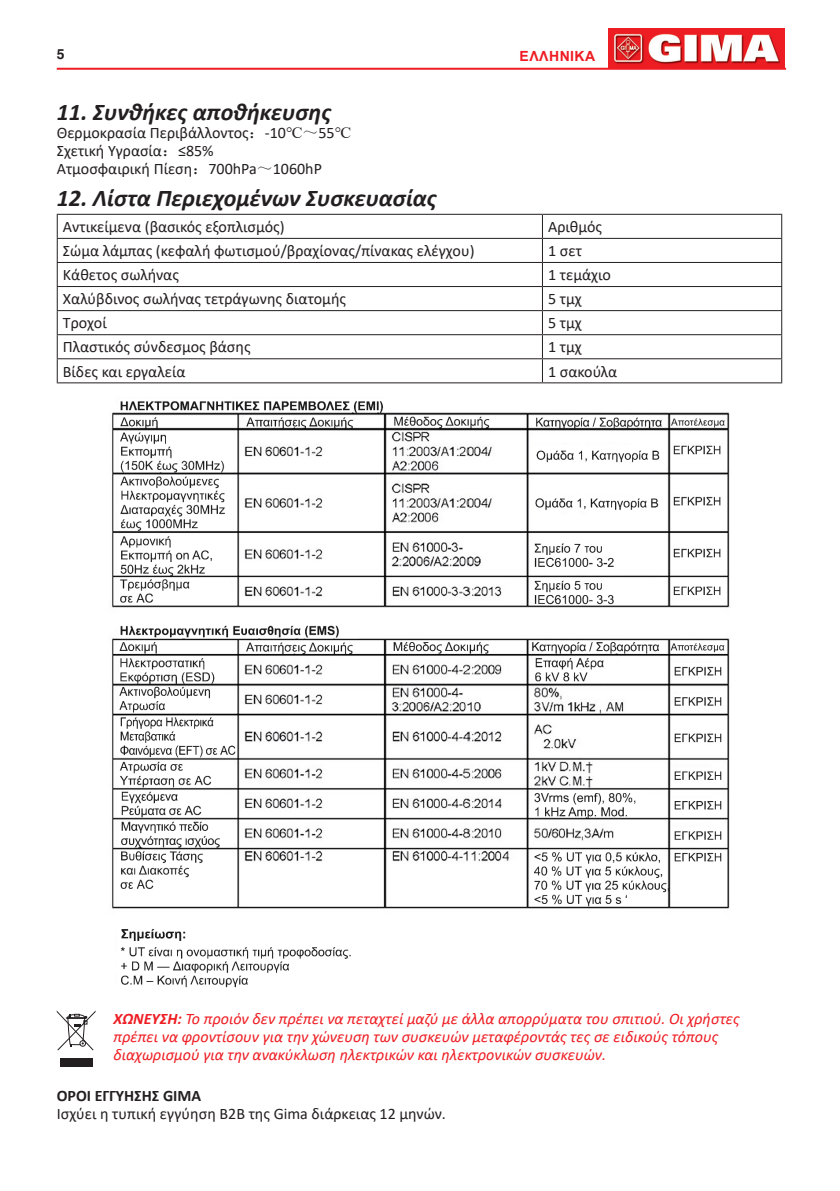
<style>
.page{position:relative;width:840px;height:1191px;background:#fff}
.page>*{position:absolute;margin:0;border:0;box-sizing:border-box;transform-origin:0 0}
.CAPITOLO{font:italic 700 24px "Calibri";color:#231f20}
.Testo_8_pt{font:16px "Calibri";color:#231f20}
.Smaltimento{font:italic 16px/18px "Calibri";color:#ee1d23}
.Testo_8_pt_bold{font:700 16px "Calibri";color:#231f20}
.LINGUE_rosso{font:700 14px "Arial";letter-spacing:.035em;color:#ee1d23}
.t1{font:700 14px "Helvetica LT Std";color:#231f20}
.s1{font-family:"Sim Sun"}
.s2{font-family:"Times New Roman"}
.s3{font-weight:700}
</style>
<div class="page">
<hr style="left:57px;top:68px;width:728px;height:2px;background:#ee1d23">
<img style="left:608px;top:28px;width:176px;height:40px">
<hr style="left:57px;top:214px;width:485px;height:1px;background:#231f20">
<hr style="left:542px;top:214px;width:239px;height:1px;background:#231f20">
<hr style="left:57px;top:238px;width:485px;height:1px;background:#231f20">
<hr style="left:542px;top:238px;width:239px;height:1px;background:#231f20">
<hr style="left:57px;top:262px;width:485px;height:1px;background:#231f20">
<hr style="left:542px;top:262px;width:239px;height:1px;background:#231f20">
<hr style="left:57px;top:286px;width:485px;height:1px;background:#231f20">
<hr style="left:542px;top:286px;width:239px;height:1px;background:#231f20">
<hr style="left:57px;top:310px;width:485px;height:1px;background:#231f20">
<hr style="left:542px;top:310px;width:239px;height:1px;background:#231f20">
<hr style="left:57px;top:334px;width:485px;height:1px;background:#231f20">
<hr style="left:542px;top:334px;width:239px;height:1px;background:#231f20">
<hr style="left:57px;top:358px;width:485px;height:1px;background:#231f20">
<svg style="left:57px;top:215px;width:1px;height:167px"></svg>
<hr style="left:542px;top:358px;width:239px;height:1px;background:#231f20">
<hr style="left:57px;top:382px;width:485px;height:1px;background:#231f20">
<hr style="left:542px;top:382px;width:239px;height:1px;background:#231f20">
<img style="left:112px;top:401px;width:618px;height:587px">
<div style="left:60px;top:1058px;width:32px;height:8px;background:#231f20"></div>
<svg style="left:57px;top:1011px;width:38px;height:39px"></svg>
<p class="t1" style="left:57px;top:46px;width:9px">5</p>
<p class="LINGUE_rosso" style="left:519px;top:46px;width:77px">ΕΛΛΗΝΙΚΆ</p>
<p class="CAPITOLO" style="left:57px;top:95px;width:276px">11. Συνθήκες αποθήκευσης</p>
<p class="Testo_8_pt" style="left:57px;top:122px;width:296px">Θερμοκρασία Περιβάλλοντος<span class="s1">：</span>-10<span class="s2">℃</span><span class="s1">～</span>55<span class="s2">℃</span></p>
<p class="Testo_8_pt" style="left:57px;top:140px;width:158px">Σχετική Υγρασία<span class="s1">：</span>≤85%</p>
<p class="Testo_8_pt" style="left:57px;top:158px;width:266px">Ατμοσφαιρική Πίεση<span class="s1">：</span>700hPa<span class="s1">～</span>1060hP</p>
<p class="CAPITOLO" style="left:57px;top:181px;width:381px">12. Λίστα Περιεχομένων Συσκευασίας</p>
<p class="Testo_8_pt" style="left:63px;top:215px;width:223px">Αντικείμενα (βασικός εξοπλισμός)</p>
<p class="Testo_8_pt" style="left:548px;top:215px;width:55px">Αριθμός</p>
<p class="Testo_8_pt" style="left:63px;top:240px;width:413px">Σώμα λάμπας (κεφαλή φωτισμού/βραχίονας/πίνακας ελέγχου)</p>
<p class="Testo_8_pt" style="left:548px;top:240px;width:35px">1 σετ</p>
<p class="Testo_8_pt" style="left:63px;top:264px;width:117px">Κάθετος σωλήνας</p>
<p class="Testo_8_pt" style="left:548px;top:264px;width:64px">1 τεμάχιο</p>
<p class="Testo_8_pt" style="left:63px;top:288px;width:284px">Χαλύβδινος σωλήνας τετράγωνης διατομής</p>
<p class="Testo_8_pt" style="left:548px;top:288px;width:35px">5 τμχ</p>
<p class="Testo_8_pt" style="left:63px;top:312px;width:45px">Τροχοί</p>
<p class="Testo_8_pt" style="left:548px;top:312px;width:35px">5 τμχ</p>
<p class="Testo_8_pt" style="left:63px;top:336px;width:189px">Πλαστικός σύνδεσμος βάσης</p>
<p class="Testo_8_pt" style="left:548px;top:336px;width:35px">1 τμχ</p>
<p class="Testo_8_pt" style="left:63px;top:360px;width:124px">Βίδες και εργαλεία</p>
<p class="Testo_8_pt" style="left:548px;top:360px;width:70px">1 σακούλα</p>
<p class="Smaltimento" style="left:113px;top:1008px;width:627px"><span class="s3">ΧΩΝΕΥΣΗ:</span> Το προιόν δεν πρέπει να πεταχτεί μαζύ με άλλα απορρύματα του σπιτιού. Οι χρήστες πρέπει να φροντίσουν για την χώνευση των συσκευών μεταφέροντάς τες σε ειδικούς τόπους διαχωρισμού για την ανακύκλωση ηλεκτρικών και ηλεκτρονικών συσκευών.</p>
<p class="Testo_8_pt_bold" style="left:57px;top:1084px;width:146px">ΟΡΟΙ ΕΓΓΥΗΣΗΣ GIMA</p>
<p class="Testo_8_pt" style="left:57px;top:1102px;width:390px">Ισχύει η τυπική εγγύηση B2B της Gima διάρκειας 12 μηνών.</p>
</div>
